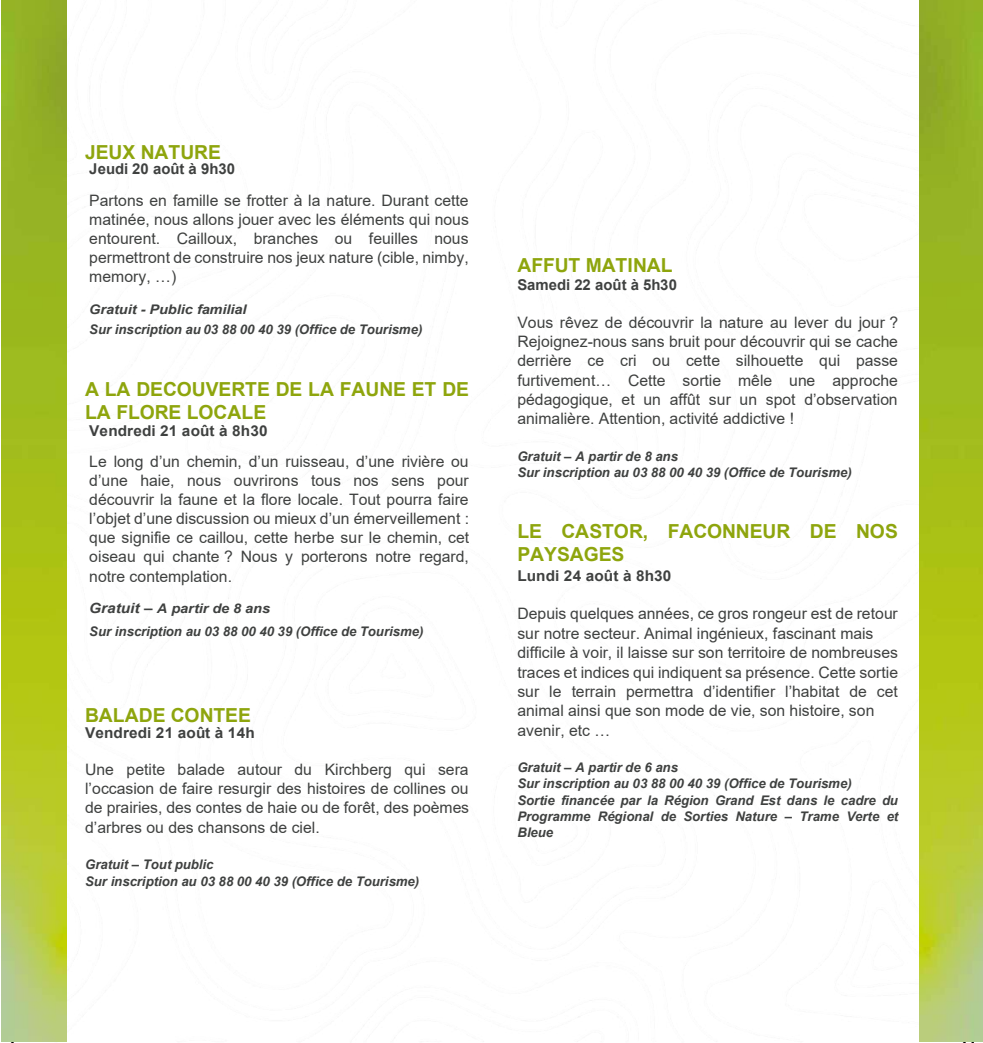
<style>
.page{position:relative;width:983px;height:1043px;background:#fff}
.page>*{position:absolute;margin:0;border:0;box-sizing:border-box;transform-origin:0 0}
.t1{font:700 19.25px/23.3px "Arial";letter-spacing:-.005em;color:#8ea50d}
.t2{font:15.75px/19.1px "Arial";letter-spacing:.005em;color:#3f4140;text-align:justify}
.t3{font:700 14.88px "Arial";letter-spacing:.005em;color:#3f4140}
.t4{font:italic 700 13.3px/16.1px "Arial";color:#3f4140}
.t5{font:italic 700 13.3px/20.5px "Arial";color:#3f4140;scale:1.1 1}
.s1{font-size:14px}
</style>
<div class="page">
<img style="left:919px;top:0;width:64px;height:1040px">
<img style="left:2px;top:0;width:64px;height:1040px">
<svg style="left:8px;top:1028px;width:6px;height:14px"></svg>
<svg style="left:960px;top:1028px;width:14px;height:14px"></svg>
<p class="t1" style="left:85px;top:141px;width:137px">JEUX NATURE</p>
<p class="t3" style="left:89px;top:159px;width:147px">Jeudi 20 août à 9h30</p>
<p class="t2" style="left:89px;top:190px;width:381px">Partons en famille se frotter à la nature. Durant cette matinée, nous allons jouer avec les éléments qui nous entourent. Cailloux, branches ou feuilles nous permettront de construire nos jeux nature (cible, nimby, memory, …)</p>
<p class="t5" style="left:89px;top:299px;width:304px">Gratuit - Public familial<br>Sur inscription au 03 88 00 40 39 (Office de Tourisme)</p>
<p class="t1" style="left:85px;top:377px;width:385px">A LA DECOUVERTE DE LA FAUNE ET DE<br>LA FLORE LOCALE</p>
<p class="t3" style="left:89px;top:419px;width:180px">Vendredi 21 août à 8h30</p>
<p class="t2" style="left:89px;top:451px;width:381px">Le long d’un chemin, d’un ruisseau, d’une rivière ou d’une haie, nous ouvrirons tous nos sens pour découvrir la faune et la flore locale. Tout pourra faire l’objet d’une discussion ou mieux d’un émerveillement : que signifie ce caillou, cette herbe sur le chemin, cet oiseau qui chante ? Nous y porterons notre regard, notre contemplation.</p>
<p class="t5" style="left:89px;top:597px;width:305px;line-height:22.8px"><span class="s1">Gratuit –</span> A partir de 8 ans<br>Sur inscription au 03 88 00 40 39 (Office de Tourisme)</p>
<p class="t1" style="left:85px;top:703px;width:167px">BALADE CONTEE</p>
<p class="t3" style="left:85px;top:722px;width:171px">Vendredi 21 août à 14h</p>
<p class="t2" style="left:85px;top:759px;width:385px">Une petite balade autour du Kirchberg qui sera l’occasion de faire resurgir des histoires de collines ou de prairies, des contes de haie ou de forêt, des poèmes d’arbres ou des chansons de ciel.</p>
<p class="t4" style="left:85px;top:856px;width:336px">Gratuit – Tout public<br>Sur inscription au 03 88 00 40 39 (Office de Tourisme)</p>
<p class="t1" style="left:517px;top:254px;width:157px">AFFUT MATINAL</p>
<p class="t3" style="left:517px;top:275px;width:161px">Samedi 22 août à 5h30</p>
<p class="t2" style="left:517px;top:313px;width:382px">Vous rêvez de découvrir la nature au lever du jour ?<br>Rejoignez-nous sans bruit pour découvrir qui se cache derrière ce cri ou cette silhouette qui passe furtivement… Cette sortie mêle une approche pédagogique, et un affût sur un spot d’observation animalière. Attention, activité addictive !</p>
<p class="t4" style="left:517px;top:448px;width:336px">Gratuit – A partir de 8 ans<br>Sur inscription au 03 88 00 40 39 (Office de Tourisme)</p>
<p class="t1" style="left:517px;top:519px;width:382px">LE CASTOR, FACONNEUR DE NOS<br>PAYSAGES</p>
<p class="t3" style="left:517px;top:564px;width:156px">Lundi 24 août à 8h30</p>
<p class="t2" style="left:517px;top:604px;width:382px;text-align:left">Depuis quelques années, ce gros rongeur est de retour sur notre secteur. Animal ingénieux, fascinant mais difficile à voir, il laisse sur son territoire de nombreuses traces et indices qui indiquent sa présence. Cette sortie sur le terrain permettra d’identifier l’habitat de cet animal ainsi que son mode de vie, son histoire, son avenir, etc …</p>
<p class="t4" style="left:517px;top:759px;width:382px">Gratuit – A partir de 6 ans<br>Sur inscription au 03 88 00 40 39 (Office de Tourisme)<br>Sortie financée par la Région Grand Est dans le cadre du Programme Régional de Sorties Nature – Trame Verte et Bleue</p>
</div>
